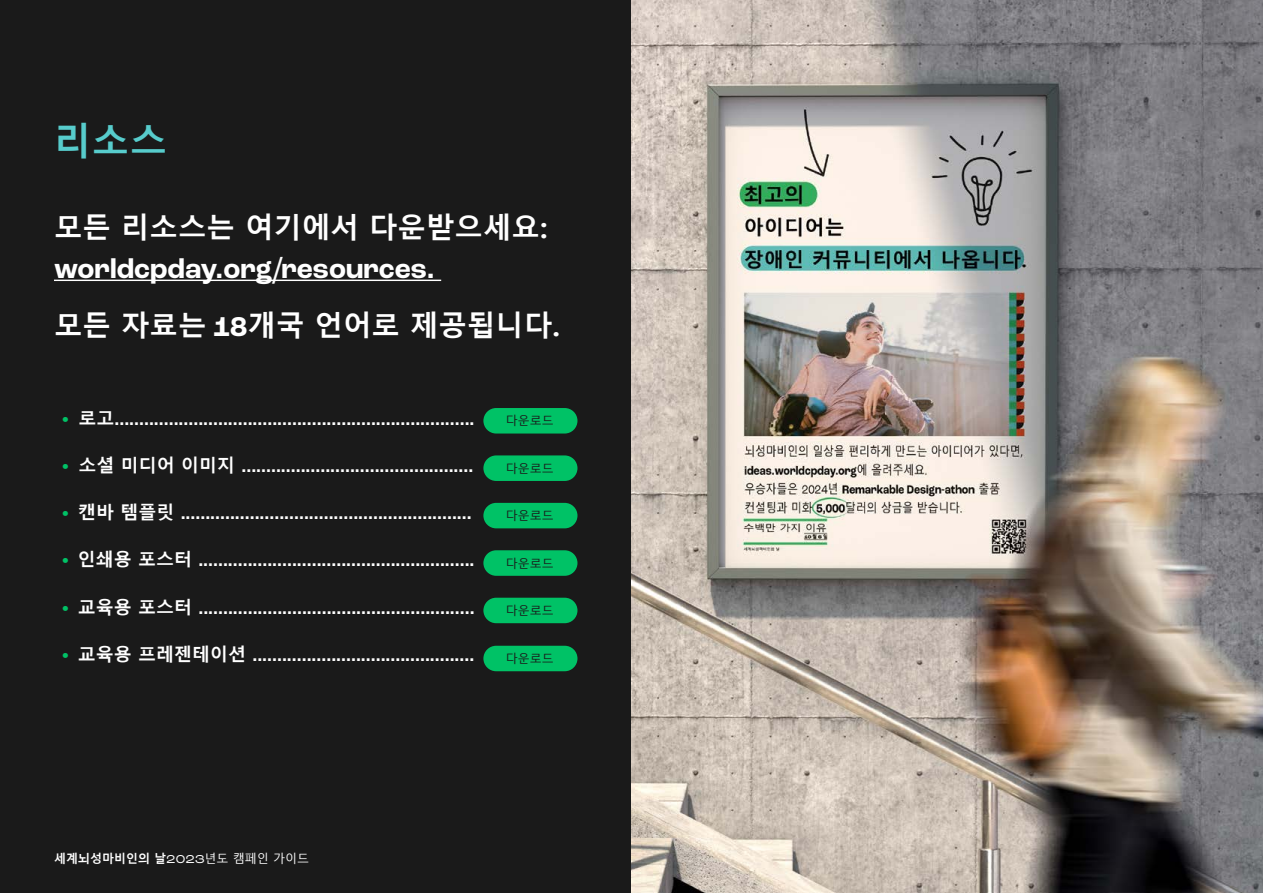
<style>
.page{position:relative;width:1263px;height:893px;background:#fff}
.page>*{position:absolute;margin:0;border:0;box-sizing:border-box;transform-origin:0 0}
.t1{font:700 37.5px "Malgun Gothic";color:#57cccc}
.t2{font:700 28.5px "Malgun Gothic";color:#fff}
.t3{font:700 28.5px "Roc Grotesk";color:#fff}
.t4{font:700 18px "Roc Grotesk";color:#fff}
.t5{font:12px "Malgun Gothic";color:#1a1a1a}
.t6{font:700 12px "Malgun Gothic";color:#fff}
.s1{font-family:"Roc Grotesk"}
.s2{font-weight:800;font-stretch:expanded;color:#00c266}
.s3{font-family:"Malgun Gothic"}
.s4{font-family:"Roc Grotesk";font-weight:400;font-stretch:expanded}
.s5{font-weight:400}
</style>
<div class="page">
<div style="left:0;top:0;width:631px;height:893px;background:#1a1a1a"></div>
<img style="left:631px;top:0;width:632px;height:893px">
<hr style="left:54px;top:280px;width:387px;height:1px;background:#fff">
<div style="left:483px;top:408px;width:94px;height:26px;background:#00c266;border-radius:13px"></div>
<div style="left:483px;top:455px;width:94px;height:26px;background:#00c266;border-radius:13px"></div>
<div style="left:483px;top:503px;width:94px;height:25px;background:#00c266;border-radius:13px"></div>
<div style="left:483px;top:550px;width:94px;height:26px;background:#00c266;border-radius:13px"></div>
<div style="left:483px;top:598px;width:94px;height:25px;background:#00c266;border-radius:13px"></div>
<div style="left:483px;top:646px;width:94px;height:25px;background:#00c266;border-radius:13px"></div>
<h1 class="t1" style="left:54px;top:119px;width:115px">리소스</h1>
<h2 class="t2" style="left:54px;top:210px;width:495px">모든 리소스는 여기에서 다운받으세요:</h2>
<h2 class="t3" style="left:54px;top:251px;width:382px">worldcpday.org/resources.</h2>
<h2 class="t2" style="left:54px;top:308px;width:508px">모든 자료는 <span class="s1">18</span>개국 언어로 제공됩니다.</h2>
<p class="t4" style="left:62px;top:408px;width:414px"><span class="s2">•</span> <span class="s3">로고</span>.........................................................................</p>
<p class="t4" style="left:62px;top:455px;width:413px"><span class="s2">•</span> <span class="s3">소셜 미디어 이미지</span> ...............................................</p>
<p class="t4" style="left:62px;top:502px;width:412px"><span class="s2">•</span> <span class="s3">캔바 템플릿</span> ...........................................................</p>
<p class="t4" style="left:62px;top:549px;width:414px"><span class="s2">•</span> <span class="s3">인쇄용 포스터</span> ........................................................</p>
<p class="t4" style="left:62px;top:596px;width:414px"><span class="s2">•</span> <span class="s3">교육용 포스터</span> ........................................................</p>
<p class="t4" style="left:62px;top:643px;width:414px"><span class="s2">•</span> <span class="s3">교육용 프레젠테이션</span> .............................................</p>
<p class="t5" style="left:506px;top:414px;width:49px">다운로드</p>
<p class="t5" style="left:506px;top:462px;width:49px">다운로드</p>
<p class="t5" style="left:506px;top:509px;width:49px">다운로드</p>
<p class="t5" style="left:506px;top:556px;width:49px">다운로드</p>
<p class="t5" style="left:506px;top:604px;width:49px">다운로드</p>
<p class="t5" style="left:506px;top:652px;width:49px">다운로드</p>
<p class="t6" style="left:54px;top:852px;width:257px">세계뇌성마비인의 날<span class="s4">2023</span><span class="s5">년도 캠페인 가이드</span></p>
</div>
